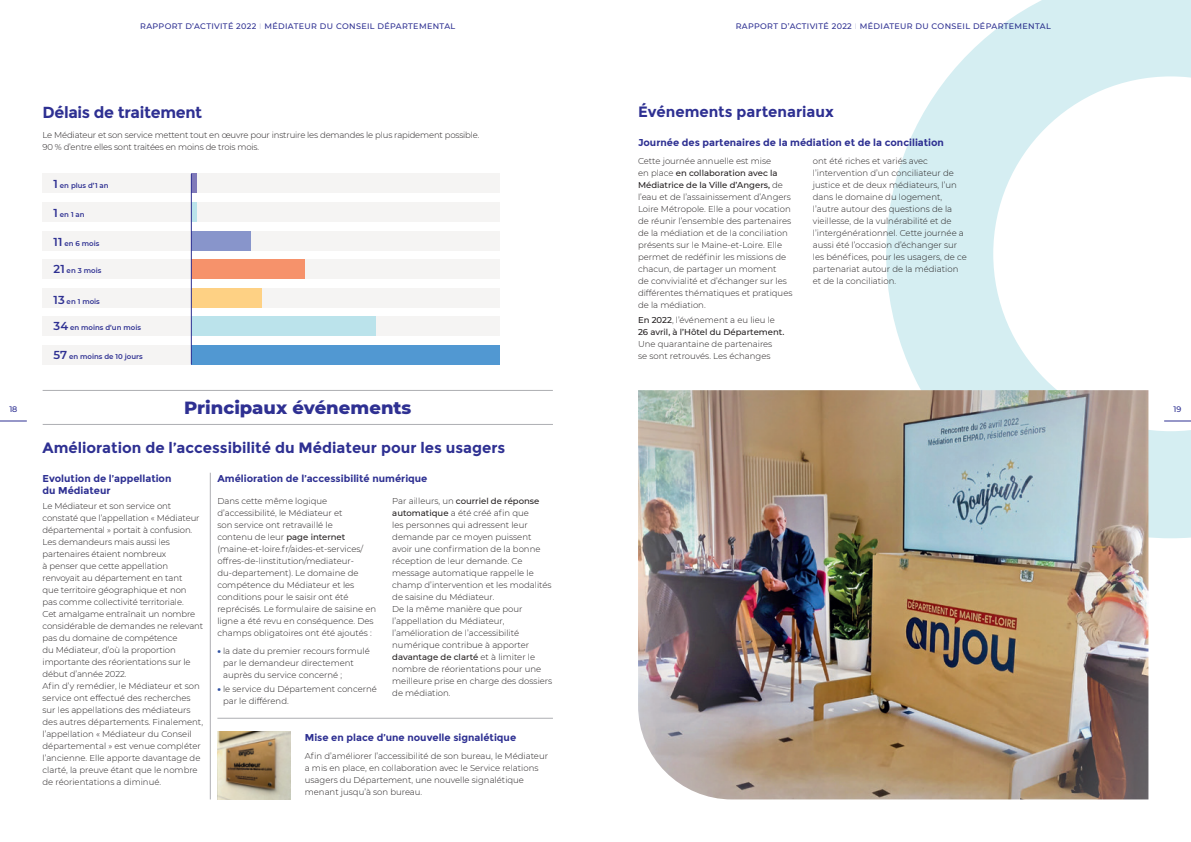
<style>
.page{position:relative;width:1191px;height:842px;background:#fff}
.page>*{position:absolute;margin:0;border:0;box-sizing:border-box;transform-origin:0 0}
.t1{font:800 18px "Montserrat";color:#2e3092}
.t2{font:700 16px "Montserrat";letter-spacing:-.02em;color:#2e3092}
.t3{font:700 15px "Montserrat";color:#2e3092}
.t4{font:700 10px/12px "Montserrat";color:#2e3092}
.t5{font:300 8.5px/12px "Montserrat";color:#231f20}
.t6{font:300 8.5px/12px "Montserrat";letter-spacing:-.02em;color:#231f20}
.t7{font:500 8.5px/12px "Montserrat";color:#231f20}
.t8{font:500 8px "Montserrat";letter-spacing:.045em;color:#2e3092}
.t9{font:600 7px "Montserrat";color:#2e3092}
.s1{font-weight:100}
.s2{font-size:11.5px}
.s3{font-weight:500}
.s4{font-weight:300}
.s5{font-weight:900;color:#3051a3}
</style>
<div class="page">
<svg style="left:0;top:420px;width:27px;height:1px"></svg>
<svg style="left:886px;top:0;width:305px;height:538px"></svg>
<div style="left:43px;top:231px;width:457px;height:19px;background:#f5f4f3"></div>
<div style="left:43px;top:202px;width:457px;height:20px;background:#f5f4f3"></div>
<div style="left:43px;top:173px;width:457px;height:20px;background:#f5f4f3"></div>
<div style="left:43px;top:259px;width:457px;height:20px;background:#f5f4f3"></div>
<div style="left:43px;top:288px;width:457px;height:20px;background:#f5f4f3"></div>
<div style="left:43px;top:317px;width:457px;height:19px;background:#f5f4f3"></div>
<div style="left:43px;top:346px;width:457px;height:19px;background:#f5f4f3"></div>
<hr style="left:43px;top:424px;width:510px;height:1px;background:#adaeb2">
<hr style="left:210px;top:473px;width:1px;height:326px;background:#adaeb2">
<hr style="left:217px;top:718px;width:336px;height:1px;background:#adaeb2">
<div style="left:191px;top:345px;width:309px;height:20px;background:#5198d2"></div>
<div style="left:191px;top:317px;width:184px;height:19px;background:#bbe3eb"></div>
<div style="left:191px;top:288px;width:71px;height:20px;background:#fed184"></div>
<div style="left:191px;top:259px;width:114px;height:20px;background:#f6926b"></div>
<div style="left:191px;top:231px;width:60px;height:19px;background:#8895cb"></div>
<div style="left:191px;top:202px;width:6px;height:20px;background:#bbe3eb"></div>
<div style="left:191px;top:174px;width:6px;height:19px;background:#7f79b9"></div>
<hr style="left:191px;top:174px;width:1px;height:190px;background:#2e3092">
<img style="left:217px;top:731px;width:74px;height:68px">
<img style="left:638px;top:390px;width:510px;height:409px">
<hr style="left:43px;top:390px;width:510px;height:1px;background:#adaeb2">
<p class="t8" style="left:140px;top:21px;width:317px">RAPPORT D’ACTIVITÉ 2022 <span class="s1">I</span> MÉDIATEUR DU CONSEIL DÉPARTEMENTAL</p>
<p class="t8" style="left:735px;top:21px;width:317px">RAPPORT D’ACTIVITÉ 2022 <span class="s1">I</span> MÉDIATEUR DU CONSEIL DÉPARTEMENTAL</p>
<h2 class="t2" style="left:43px;top:102px;width:161px">Délais de traitement</h2>
<p class="t6" style="left:43px;top:129px;width:438px">Le Médiateur et son service mettent tout en œuvre pour instruire les demandes le plus rapidement possible.<br>90 % d’entre elles sont traitées en moins de trois mois.</p>
<p class="t9" style="left:54px;top:181px;width:56px"><span class="s2">1</span> en plus d’1 an</p>
<p class="t9" style="left:54px;top:210px;width:33px"><span class="s2">1</span> en 1 an</p>
<p class="t9" style="left:54px;top:239px;width:47px"><span class="s2">11</span> en 6 mois</p>
<p class="t9" style="left:54px;top:266px;width:49px"><span class="s2">21</span> en 3 mois</p>
<p class="t9" style="left:54px;top:296px;width:48px"><span class="s2">13</span> en 1 mois</p>
<p class="t9" style="left:54px;top:323px;width:89px"><span class="s2">34</span> en moins d’un mois</p>
<p class="t9" style="left:54px;top:351px;width:91px"><span class="s2">57</span> en moins de 10 jours</p>
<h3 class="t3" style="left:638px;top:102px;width:197px">Événements partenariaux</h3>
<p class="t4" style="left:638px;top:136px;width:307px">Journée des partenaires de la médiation et de la conciliation</p>
<p class="t5" style="left:638px;top:155px;width:156px">Cette journée annuelle est mise<br>en place <span class="s3">en collaboration avec la Médiatrice de la Ville d’Angers,</span> de l’eau et de l’assainissement d’Angers Loire Métropole. Elle a pour vocation de réunir l’ensemble des partenaires de la médiation et de la conciliation présents sur le Maine-et-Loire. Elle permet de redéfinir les missions de chacun, de partager un moment<br>de convivialité et d’échanger sur les différentes thématiques et pratiques de la médiation.</p>
<p class="t7" style="left:638px;top:314px;width:148px">En 2022<span class="s4">, l’événement a eu lieu le<br></span>26 avril, à l’Hôtel du Département.</p>
<p class="t5" style="left:638px;top:338px;width:136px">Une quarantaine de partenaires se sont retrouvés. Les échanges</p>
<p class="t5" style="left:813px;top:155px;width:155px">ont été riches et variés avec l’intervention d’un conciliateur de justice et de deux médiateurs, l’un dans le domaine du logement, l’autre autour des questions de la vieillesse, de la vulnérabilité et de l’intergénérationnel. Cette journée a aussi été l’occasion d’échanger sur les bénéfices, pour les usagers, de ce partenariat autour de la médiation et de la conciliation.</p>
<h1 class="t1" style="left:184px;top:394px;width:229px">Principaux événements</h1>
<p class="t8" style="left:9px;top:403px;width:10px">18</p>
<p class="t8" style="left:1173px;top:403px;width:9px">19</p>
<h3 class="t3" style="left:43px;top:439px;width:464px">Amélioration de l’accessibilité du Médiateur pour les usagers</h3>
<p class="t4" style="left:43px;top:473px;width:130px">Evolution de l’appellation du Médiateur</p>
<p class="t5" style="left:43px;top:500px;width:162px">Le Médiateur et son service ont constaté que l’appellation « Médiateur départemental » portait à confusion.<br>Les demandeurs mais aussi les partenaires étaient nombreux<br>à penser que cette appellation renvoyait au département en tant<br>que territoire géographique et non pas comme collectivité territoriale.<br>Cet amalgame entraînait un nombre considérable de demandes ne relevant pas du domaine de compétence<br>du Médiateur, d’où la proportion importante des réorientations sur le début d’année 2022.<br>Afin d’y remédier, le Médiateur et son service ont effectué des recherches sur les appellations des médiateurs des autres départements. Finalement, l’appellation « Médiateur du Conseil départemental » est venue compléter l’ancienne. Elle apporte davantage de clarté, la preuve étant que le nombre de réorientations a diminué.</p>
<p class="t4" style="left:217px;top:473px;width:212px">Amélioration de l’accessibilité numérique</p>
<p class="t5" style="left:217px;top:494px;width:160px">Dans cette même logique d’accessibilité, le Médiateur et<br>son service ont retravaillé le<br>contenu de leur <span class="s3">page internet </span>(maine-et-loire.fr/aides-et-services/ offres-de-linstitution/mediateur&shy;du-departement). Le domaine de compétence du Médiateur et les conditions pour le saisir ont été reprécisés. Le formulaire de saisine en ligne a été revu en conséquence. Des champs obligatoires ont été ajoutés :</p>
<p class="t5" style="left:223px;top:644px;width:148px;text-indent:-6px"><span class="s5">•</span> la date du premier recours formulé par le demandeur directement auprès du service concerné ;</p>
<p class="t5" style="left:223px;top:683px;width:155px;text-indent:-6px"><span class="s5">•</span> le service du Département concerné par le différend.</p>
<p class="t5" style="left:392px;top:494px;width:162px">Par ailleurs, un <span class="s3">courriel de réponse automatique</span> a été créé afin que<br>les personnes qui adressent leur demande par ce moyen puissent avoir une confirmation de la bonne réception de leur demande. Ce message automatique rappelle le champ d’intervention et les modalités de saisine du Médiateur.<br>De la même manière que pour l’appellation du Médiateur, l’amélioration de l’accessibilité numérique contribue à apporter <span class="s3">davantage de clarté</span> et à limiter le nombre de réorientations pour une meilleure prise en charge des dossiers de médiation.</p>
<p class="t4" style="left:305px;top:732px;width:213px">Mise en place d’une nouvelle signalétique</p>
<p class="t5" style="left:305px;top:749px;width:245px">Afin d’améliorer l’accessibilité de son bureau, le Médiateur a mis en place, en collaboration avec le Service relations usagers du Département, une nouvelle signalétique menant jusqu’à son bureau.</p>
</div>
